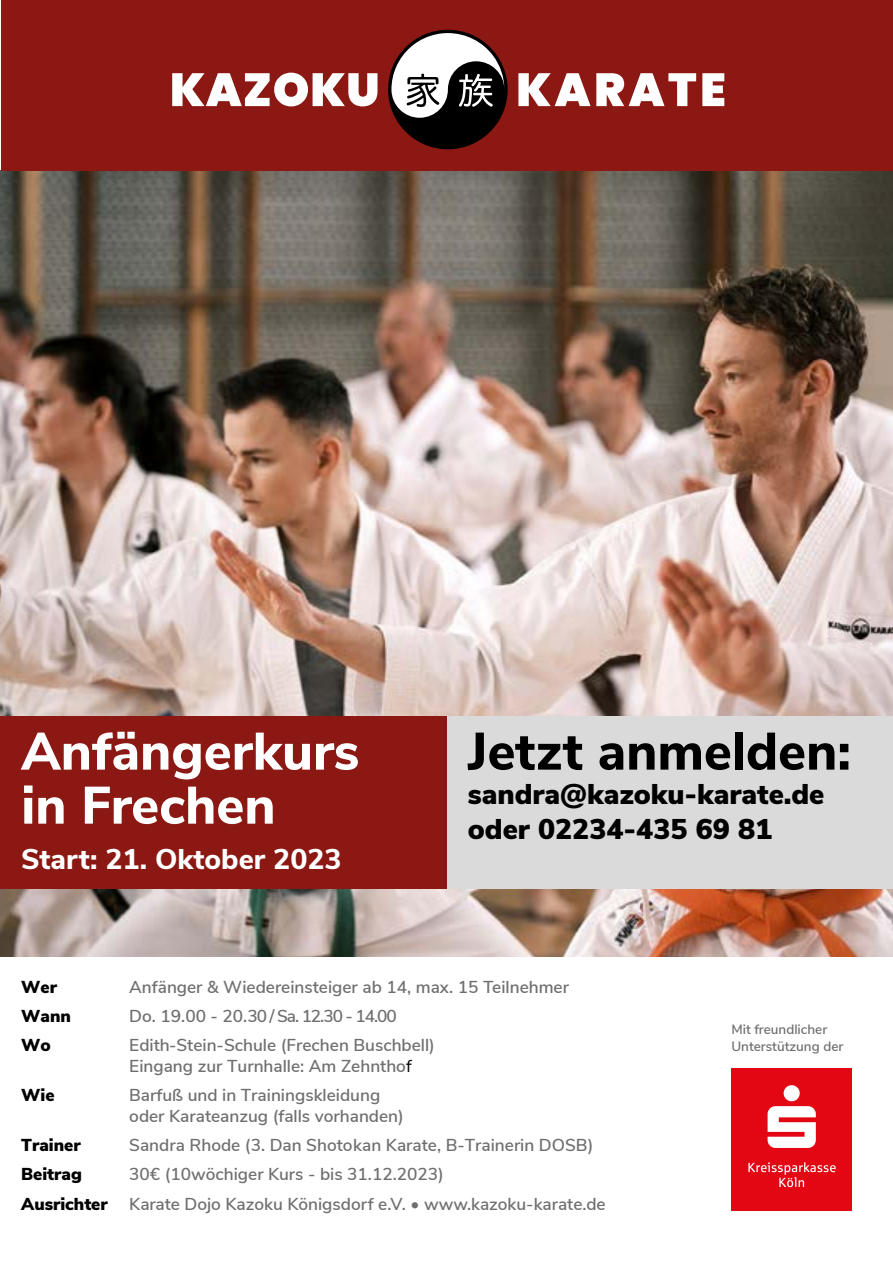
<style>
.page{position:relative;width:893px;height:1263px;background:#fff}
.page>*{position:absolute;margin:0;border:0;box-sizing:border-box;transform-origin:0 0}
.t1{font:800 52.5px/54px "Nunito Sans";color:#fff}
.t2{font:800 52.5px "Nunito Sans";color:#000}
.t3{font:900 28.5px/34.5px "Nunito Sans";color:#000}
.t4{font:800 28.5px "Nunito Sans";color:#fff}
.t5{font:600 17.25px/20.7px "Nunito Sans";color:#706f6f}
.t6{font:600 17.25px "Nunito Sans";letter-spacing:-.06em;color:#706f6f}
.t7{font:900 17.25px "Nunito Sans";color:#000}
.t8{font:600 13.5px/16.5px "Nunito Sans";color:#706f6f}
.s1{font-weight:400;color:#000}
.s2{font-weight:900;color:#000}
</style>
<div class="page">
<img style="left:0;top:170px;width:893px;height:787px">
<div style="left:1px;top:0;width:892px;height:170px;background:#8b1812"></div>
<div style="left:388px;top:30px;width:120px;height:119px;background:#000;border-radius:50%"></div>
<svg style="left:518px;top:73px;width:178px;height:33px"></svg>
<svg style="left:702px;top:73px;width:22px;height:33px"></svg>
<svg style="left:391px;top:33px;width:113px;height:113px"></svg>
<svg style="left:172px;top:73px;width:205px;height:33px"></svg>
<div style="left:731px;top:1068px;width:121px;height:143px;background:#e30613"></div>
<svg style="left:768px;top:1085px;width:48px;height:63px"></svg>
<svg style="left:748px;top:1162px;width:88px;height:25px"></svg>
<div style="left:446px;top:716px;width:447px;height:173px;background:#dadada"></div>
<div style="left:0;top:716px;width:446px;height:173px;background:#8b1812"></div>
<h1 class="t1" style="left:21px;top:721px;width:340px">Anfängerkurs in Frechen</h1>
<h2 class="t4" style="left:21px;top:838px;width:322px">Start: 21. Oktober 2023</h2>
<h1 class="t2" style="left:468px;top:713px;width:385px">Jetzt anmelden:</h1>
<h2 class="t3" style="left:468px;top:776px;width:358px">sandra@kazoku-karate.de oder 02234-435 69 81</h2>
<p class="t7" style="left:21px;top:974px;width:37px">Wer</p>
<p class="t5" style="left:129px;top:975px;width:441px">Anfänger &amp; Wiedereinsteiger ab 14, max. 15 Teilnehmer</p>
<p class="t7" style="left:21px;top:1003px;width:51px">Wann</p>
<p class="t6" style="left:129px;top:1003px;width:269px">Do. 19.00 - 20.30 / Sa. 12.30 - 14.00</p>
<p class="t7" style="left:21px;top:1032px;width:31px">Wo</p>
<p class="t5" style="left:129px;top:1034px;width:307px">Edith-Stein-Schule (Frechen Buschbell)<br>Eingang zur Turnhalle: Am Zehntho<span class="s1">f</span></p>
<p class="t7" style="left:21px;top:1082px;width:35px">Wie</p>
<p class="t5" style="left:129px;top:1084px;width:276px">Barfuß und in Trainingskleidung oder Karateanzug (falls vorhanden)</p>
<p class="t7" style="left:21px;top:1132px;width:61px">Trainer</p>
<p class="t5" style="left:129px;top:1133px;width:466px">Sandra Rhode (3. Dan Shotokan Karate, B-Trainerin DOSB)</p>
<p class="t7" style="left:21px;top:1161px;width:62px">Beitrag</p>
<p class="t5" style="left:21px;top:1158px;width:586px;line-height:29.5px;text-indent:108px">30€ (10wöchiger Kurs - bis 31.12.2023)<br><span class="s2">Ausrichter</span> Karate Dojo Kazoku Königsdorf e.V. • www.kazoku-karate.de</p>
<p class="t8" style="left:731px;top:1020px;width:114px">Mit freundlicher<br>Unterstützung der</p>
</div>
